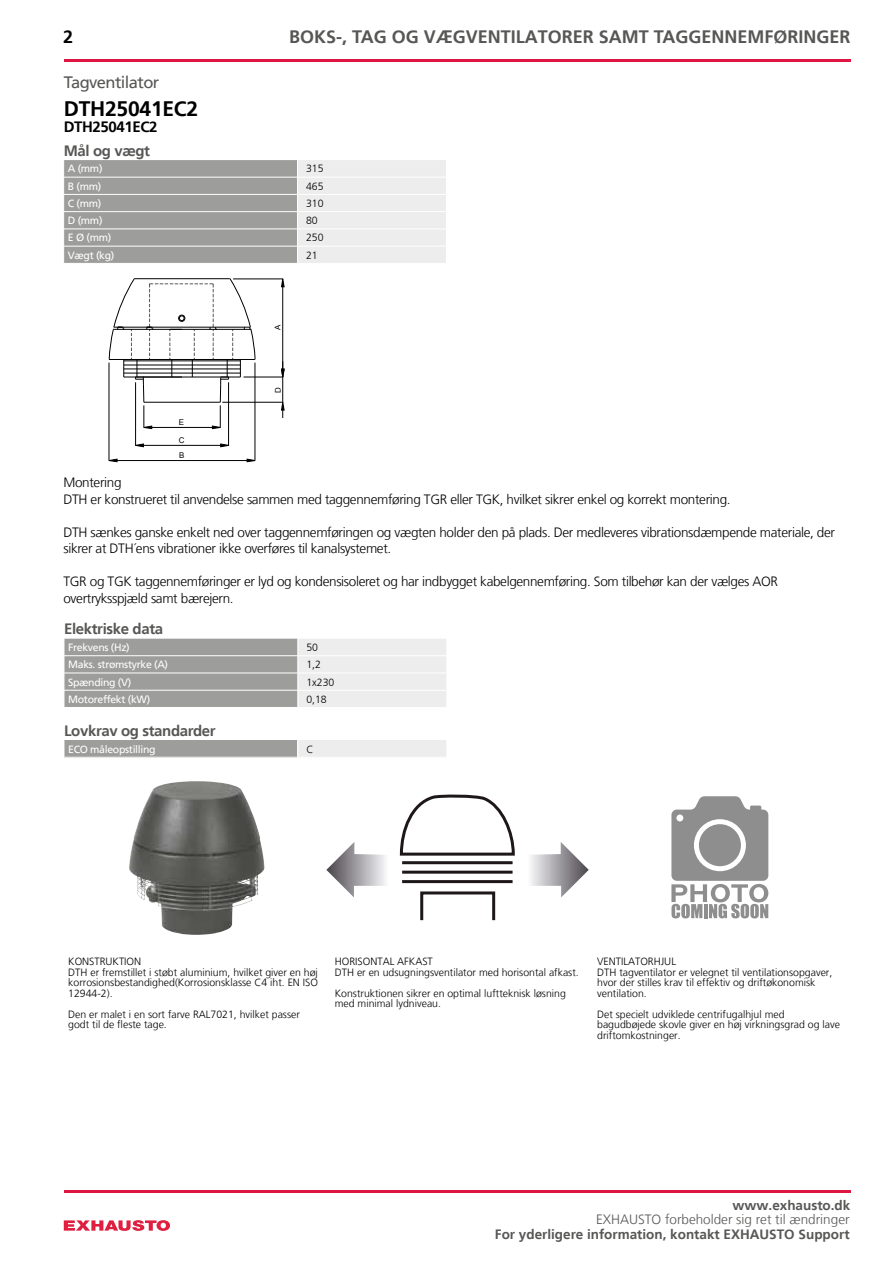
<style>
.page{position:relative;width:893px;height:1263px;background:#fff}
.page>*{position:absolute;margin:0;border:0;box-sizing:border-box;transform-origin:0 0}
.t1{font:700 21px "Frutiger LT";letter-spacing:-.01em;color:#000}
.t2{font:700 18px "Frutiger LT";color:#575756}
.t3{font:700 18px "Frutiger LT";color:#000}
.t4{font:16.5px "Frutiger LT";letter-spacing:-.035em;color:#575756}
.t5{font:700 15px "Frutiger LT";letter-spacing:-.025em;color:#575756}
.t6{font:700 15px "Frutiger LT";letter-spacing:-.025em;color:#000}
.t7{font:300 13.5px/16.5px "Frutiger LT";letter-spacing:-.025em;color:#000}
.t8{font:700 13.5px "Frutiger LT";color:#575756}
.t9{font:300 13.5px "Frutiger LT";color:#575756}
.t10{font:300 10.5px/10.5px "Frutiger LT";color:#000}
.t11{font:10.5px "Frutiger LT";letter-spacing:-.03em;color:#fff}
.t12{font:7.95px/15px "Arial";color:#000}
</style>
<div class="page">
<svg style="left:64px;top:1220px;width:106px;height:11px"></svg>
<hr style="left:64px;top:60px;width:786px;height:2px;background:#df1641">
<hr style="left:64px;top:1190px;width:786px;height:2px;background:#df1641">
<svg style="left:63px;top:160px;width:383px;height:103px;background:#bfbfbf"></svg>
<hr style="left:135px;top:382px;width:1px;height:64px;background:#000">
<hr style="left:228px;top:382px;width:1px;height:64px;background:#000">
<hr style="left:143px;top:445px;width:78px;height:1px;background:#000">
<svg style="left:135px;top:444px;width:9px;height:3px"></svg>
<svg style="left:220px;top:444px;width:10px;height:3px"></svg>
<hr style="left:109px;top:363px;width:1px;height:98px;background:#000">
<hr style="left:255px;top:363px;width:1px;height:98px;background:#000">
<hr style="left:117px;top:460px;width:130px;height:1px;background:#000">
<svg style="left:108px;top:459px;width:9px;height:3px"></svg>
<svg style="left:247px;top:459px;width:9px;height:3px"></svg>
<hr style="left:222px;top:402px;width:61px;height:1px;background:#000">
<hr style="left:244px;top:377px;width:39px;height:1px;background:#000">
<hr style="left:233px;top:279px;width:50px;height:1px;background:#000">
<hr style="left:282px;top:287px;width:1px;height:82px;background:#000">
<svg style="left:281px;top:361px;width:3px;height:57px"></svg>
<svg style="left:281px;top:278px;width:3px;height:9px"></svg>
<svg style="left:108px;top:278px;width:148px;height:151px"></svg>
<div style="left:178px;top:315px;width:7px;height:6px;border:1px solid #000;border-radius:50%"></div>
<svg style="left:64px;top:638px;width:382px;height:69px;background:#bfbfbf"></svg>
<div style="left:64px;top:740px;width:234px;height:17px;background:#9d9d9c"></div>
<div style="left:298px;top:740px;width:149px;height:17px;background:#ededed"></div>
<svg style="left:64px;top:740px;width:1px;height:17px"></svg>
<img style="left:129px;top:781px;width:135px;height:154px">
<svg style="left:326px;top:794px;width:263px;height:126px"></svg>
<hr style="left:402px;top:861px;width:111px;height:3px;background:#1d1719">
<hr style="left:402px;top:871px;width:111px;height:3px;background:#1d1719">
<hr style="left:402px;top:880px;width:111px;height:3px;background:#1d1719">
<svg style="left:671px;top:796px;width:97px;height:122px"></svg>
<h2 class="t3" style="left:63px;top:27px;width:12px">2</h2>
<h3 class="t4" style="left:64px;top:73px;width:97px">Tagventilator</h3>
<h1 class="t1" style="left:64px;top:96px;width:136px">DTH25041EC2</h1>
<h3 class="t6" style="left:64px;top:118px;width:95px">DTH25041EC2</h3>
<h2 class="t2" style="left:289px;top:27px;width:563px">BOKS-, TAG OG VÆGVENTILATORER SAMT TAGGENNEMFØRINGER</h2>
<h3 class="t5" style="left:64px;top:142px;width:88px">Mål og vægt</h3>
<p class="t11" style="left:68px;top:163px;width:36px">A (mm)</p>
<p class="t10" style="left:306px;top:164px;width:19px">315</p>
<p class="t11" style="left:68px;top:180px;width:35px">B (mm)</p>
<p class="t10" style="left:306px;top:181px;width:19px">465</p>
<p class="t11" style="left:68px;top:197px;width:35px">C (mm)</p>
<p class="t10" style="left:306px;top:198px;width:19px">310</p>
<p class="t11" style="left:68px;top:214px;width:36px">D (mm)</p>
<p class="t10" style="left:306px;top:215px;width:13px">80</p>
<p class="t11" style="left:68px;top:232px;width:45px">E Ø (mm)</p>
<p class="t10" style="left:306px;top:233px;width:19px">250</p>
<p class="t11" style="left:68px;top:249px;width:48px">Vægt (kg)</p>
<p class="t10" style="left:306px;top:250px;width:13px">21</p>
<p class="t12" style="left:270px;top:330px;width:7px;rotate:-90deg">A</p>
<p class="t12" style="left:179px;top:415px;width:7px">E</p>
<p class="t12" style="left:179px;top:433px;width:7px">C<br>B</p>
<p class="t12" style="left:270px;top:393px;width:7px;rotate:-90deg">D</p>
<p class="t7" style="left:63px;top:474px;width:669px">Montering<br>DTH er konstrueret til anvendelse sammen med taggennemføring TGR eller TGK, hvilket sikrer enkel og korrekt montering.</p>
<p class="t7" style="left:63px;top:524px;width:773px">DTH sænkes ganske enkelt ned over taggennemføringen og vægten holder den på plads. Der medleveres vibrationsdæmpende materiale, der sikrer at DTH´ens vibrationer ikke overføres til kanalsystemet.</p>
<p class="t7" style="left:63px;top:573px;width:716px">TGR og TGK taggennemføringer er lyd og kondensisoleret og har indbygget kabelgennemføring. Som tilbehør kan der vælges AOR overtryksspjæld samt bærejern.</p>
<h3 class="t5" style="left:64px;top:620px;width:100px">Elektriske data</h3>
<p class="t11" style="left:68px;top:641px;width:63px">Frekvens (Hz)</p>
<p class="t10" style="left:306px;top:642px;width:13px">50</p>
<p class="t11" style="left:68px;top:658px;width:101px">Maks. strømstyrke (A)</p>
<p class="t10" style="left:306px;top:659px;width:16px">1,2</p>
<p class="t11" style="left:68px;top:676px;width:65px">Spænding (V)</p>
<p class="t10" style="left:306px;top:677px;width:30px">1x230</p>
<p class="t11" style="left:68px;top:693px;width:84px">Motoreffekt (kW)</p>
<p class="t10" style="left:306px;top:694px;width:22px">0,18</p>
<h3 class="t5" style="left:64px;top:722px;width:153px">Lovkrav og standarder</h3>
<p class="t11" style="left:68px;top:743px;width:89px">ECO måleopstilling</p>
<p class="t10" style="left:306px;top:744px;width:9px">C</p>
<p class="t10" style="left:68px;top:956px;width:251px">KONSTRUKTION<br>DTH er fremstillet i støbt aluminium, hvilket giver en høj korrosionsbestandighed(Korrosionsklasse C4 iht. EN ISO 12944-2).</p>
<p class="t10" style="left:68px;top:1009px;width:233px">Den er malet i en sort farve RAL7021, hvilket passer godt til de fleste tage.</p>
<p class="t10" style="left:335px;top:956px;width:245px">HORISONTAL AFKAST<br>DTH er en udsugningsventilator med horisontal afkast.</p>
<p class="t10" style="left:335px;top:988px;width:233px">Konstruktionen sikrer en optimal luftteknisk løsning med minimal lydniveau.</p>
<p class="t10" style="left:597px;top:956px;width:237px">VENTILATORHJUL<br>DTH tagventilator er velegnet til ventilationsopgaver, hvor der stilles krav til effektiv og driftøkonomisk ventilation.</p>
<p class="t10" style="left:597px;top:1009px;width:244px">Det specielt udviklede centrifugalhjul med bagudbøjede skovle giver en høj virkningsgrad og lave driftomkostninger.</p>
<p class="t8" style="left:733px;top:1198px;width:119px">www.exhausto.dk</p>
<p class="t9" style="left:596px;top:1212px;width:255px">EXHAUSTO forbeholder sig ret til ændringer</p>
<p class="t8" style="left:495px;top:1226px;width:356px">For yderligere information, kontakt EXHAUSTO Support</p>
</div>
